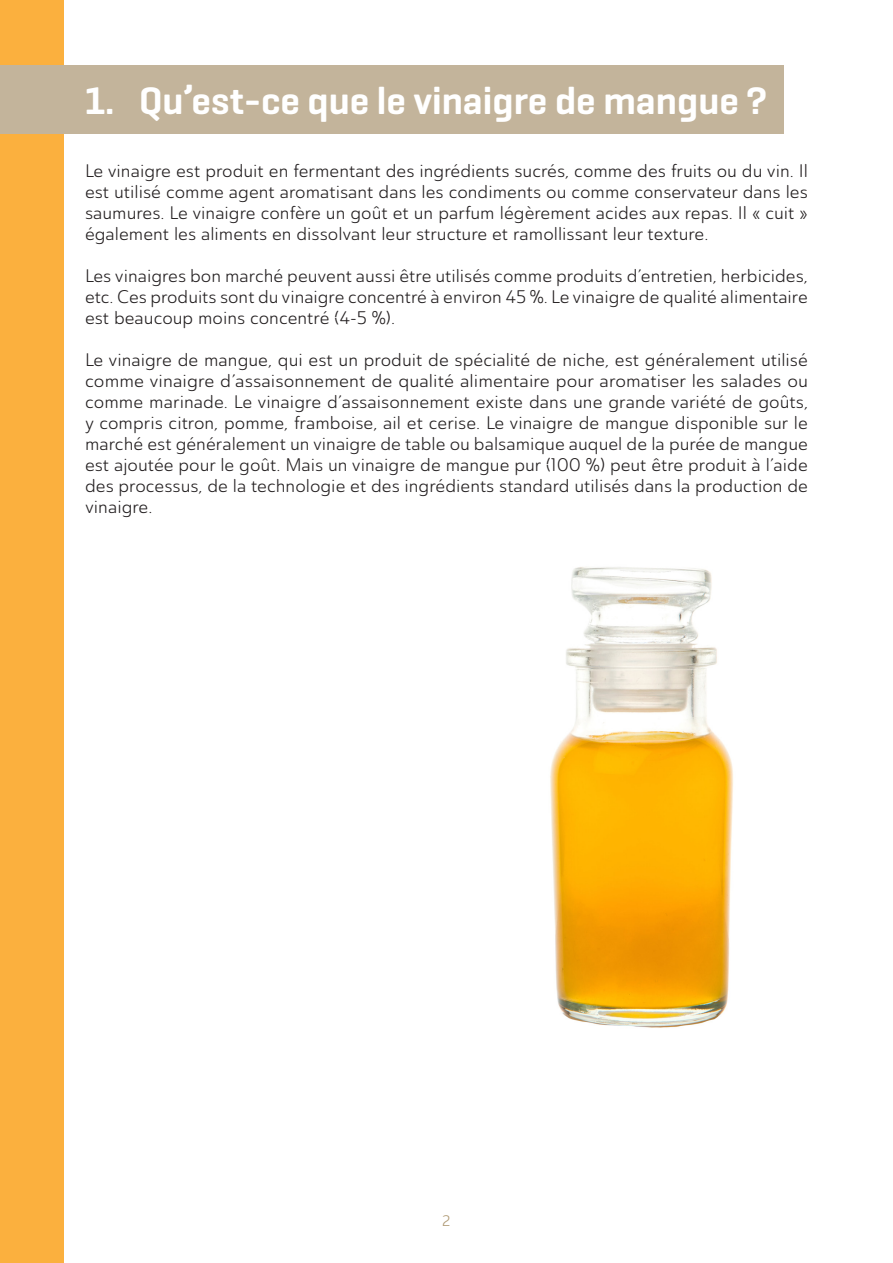
<style>
.page{position:relative;width:893px;height:1263px;background:#fff}
.page>*{position:absolute;margin:0;border:0;box-sizing:border-box;transform-origin:0 0}
.t1{font:600 39px "Geogrotesque";color:#fff}
.Body{font:18px/21px "Ainslie Sans Nor Boo";color:#231f20;text-align:justify}
.t2{font:15px "Ainslie Nor Boo";color:#ae9872}
</style>
<div class="page">
<div style="left:0;top:0;width:64px;height:1263px;background:#fbb03e"></div>
<div style="left:0;top:66px;width:783px;height:68px;background:#c3b49b"></div>
<hr style="left:892px;top:66px;width:1px;height:68px;background:#c3b49b">
<img style="left:550px;top:567px;width:184px;height:461px">
<p class="t1" style="left:85px;top:77px;width:683px">1. Qu’est-ce que le vinaigre de mangue ?</p>
<p class="Body" style="left:85px;top:161px;width:724px">Le vinaigre est produit en fermentant des ingrédients sucrés, comme des fruits ou du vin. Il est utilisé comme agent aromatisant dans les condiments ou comme conservateur dans les saumures. Le vinaigre confère un goût et un parfum légèrement acides aux repas. Il « cuit » également les aliments en dissolvant leur structure et ramollissant leur texture.</p>
<p class="Body" style="left:85px;top:266px;width:724px">Les vinaigres bon marché peuvent aussi être utilisés comme produits d’entretien, herbicides, etc. Ces produits sont du vinaigre concentré à environ 45 %. Le vinaigre de qualité alimentaire est beaucoup moins concentré (4-5 %).</p>
<p class="Body" style="left:85px;top:350px;width:725px">Le vinaigre de mangue, qui est un produit de spécialité de niche, est généralement utilisé comme vinaigre d’assaisonnement de qualité alimentaire pour aromatiser les salades ou comme marinade. Le vinaigre d’assaisonnement existe dans une grande variété de goûts, y compris citron, pomme, framboise, ail et cerise. Le vinaigre de mangue disponible sur le marché est généralement un vinaigre de table ou balsamique auquel de la purée de mangue est ajoutée pour le goût. Mais un vinaigre de mangue pur (100 %) peut être produit à l’aide des processus, de la technologie et des ingrédients standard utilisés dans la production de vinaigre.</p>
<p class="t2" style="left:442px;top:1211px;width:10px">2</p>
</div>
